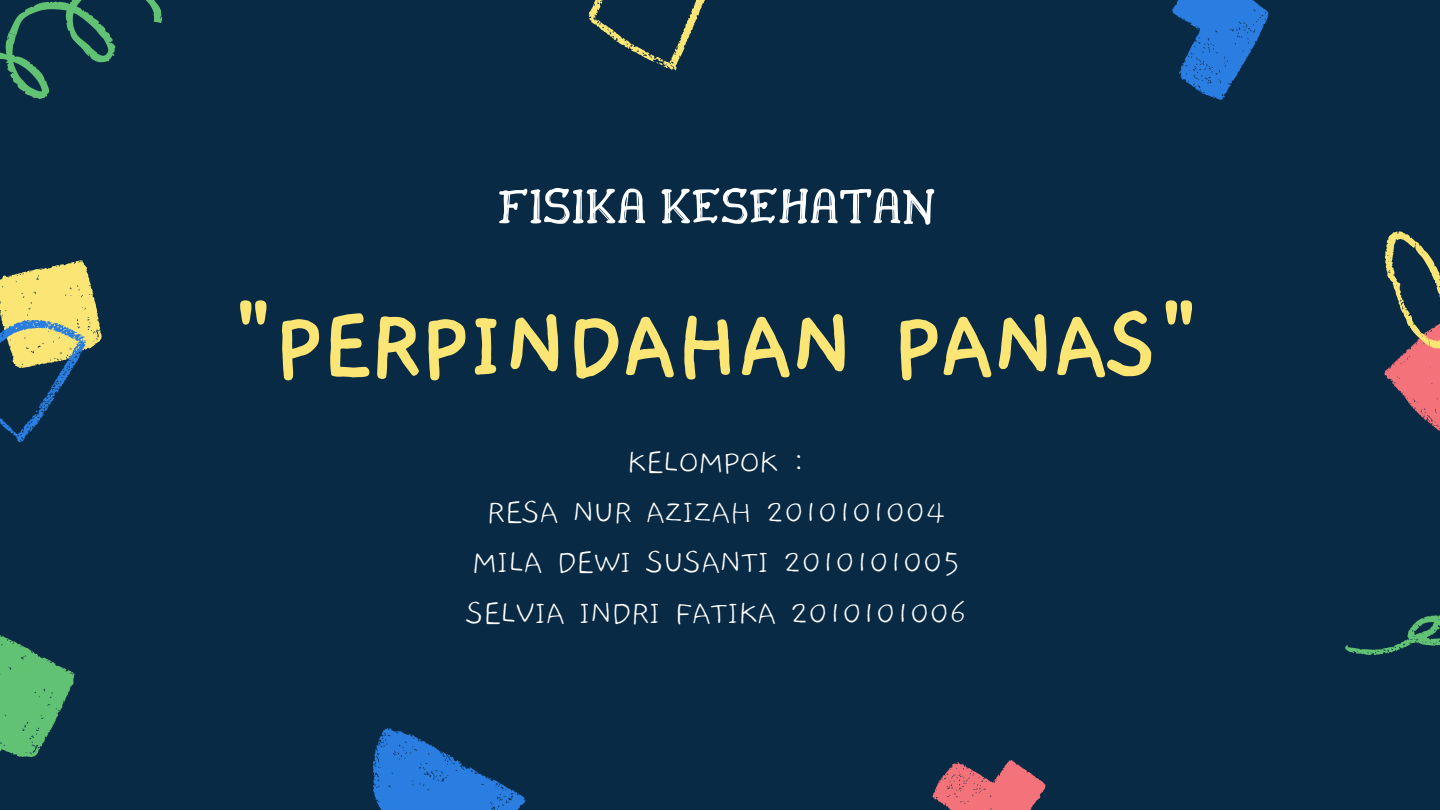
<style>
.page{position:relative;width:1440px;height:810px;background:#082a44}
.page>*{position:absolute;margin:0;border:0;box-sizing:border-box;transform-origin:0 0}
.t1{font:700 107px "Gaegu";letter-spacing:-.04em;color:#fbe675}
.t2{font:52px "Drukaatie Burti";color:#fff}
.t3{font:300 36px "Gaegu";letter-spacing:-.02em;color:#fff}
</style>
<div class="page">
<svg style="left:0;top:260px;width:102px;height:183px"></svg>
<svg style="left:0;top:0;width:162px;height:99px"></svg>
<svg style="left:0;top:635px;width:75px;height:122px"></svg>
<svg style="left:932px;top:760px;width:114px;height:50px"></svg>
<svg style="left:1345px;top:615px;width:95px;height:40px"></svg>
<svg style="left:372px;top:728px;width:154px;height:82px"></svg>
<svg style="left:1172px;top:0;width:97px;height:100px"></svg>
<svg style="left:1384px;top:231px;width:56px;height:200px"></svg>
<svg style="left:588px;top:0;width:117px;height:71px"></svg>
<p class="t2" style="left:498px;top:177px;width:438px">FISIKA KESEHATAN</p>
<p class="t1" style="left:230px;top:293px;width:974px">"PERPINDAHAN PANAS"</p>
<p class="t3" style="left:627px;top:444px;width:179px">KELOMPOK :</p>
<p class="t3" style="left:487px;top:495px;width:460px">RESA NUR AZIZAH 2010101004</p>
<p class="t3" style="left:472px;top:545px;width:490px">MILA DEWI SUSANTI 2010101005</p>
<p class="t3" style="left:465px;top:595px;width:503px">SELVIA INDRI FATIKA 2010101006</p>
</div>
